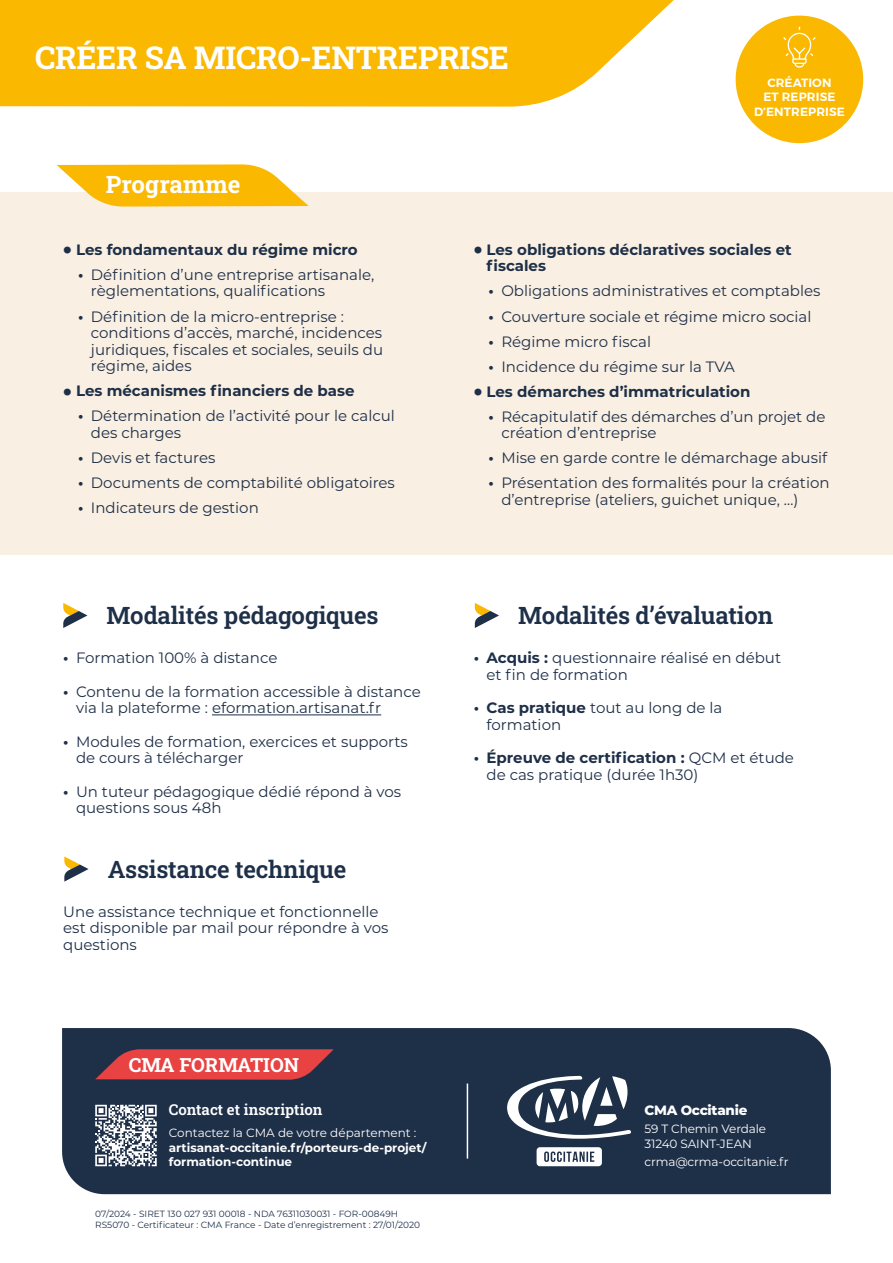
<style>
.page{position:relative;width:893px;height:1263px;background:#fff}
.page>*{position:absolute;margin:0;border:0;box-sizing:border-box;transform-origin:0 0}
.t1{font:31.5px "Roboto Slab";letter-spacing:-.01em;color:#fff}
.t2{font:24px "Roboto Slab";letter-spacing:-.01em;color:#1e2f48}
.t3{font:24px "Roboto Slab";color:#fff}
.t4{font:19.5px "Roboto Slab";color:#fff}
.t5{font:15px/16.5px "Montserrat";color:#1e2f48}
.t6{font:700 15px/16.5px "Montserrat";color:#1e2f48}
.t7{font:15px "Roboto Slab";color:#fff}
.t8{font:800 13.5px "Montserrat";letter-spacing:-.02em;color:#fff}
.t9{font:12px/15px "Montserrat";letter-spacing:-.01em;color:#fff}
.t10{font:700 12px/14.4px "Montserrat";color:#fff}
.t11{font:600 12px/14.4px "Montserrat";letter-spacing:.01em;color:#fff;text-align:center}
.t12{font:9px/10.8px "Montserrat";color:#1e2f48}
.s1{font-weight:900;font-size:21px}
.s2{font-weight:700}
</style>
<div class="page">
<div style="left:62px;top:1028px;width:769px;height:166px;background:#1e2f48"></div>
<svg style="left:0;top:0;width:674px;height:107px;background:#fbbe17"></svg>
<hr style="left:467px;top:1083px;width:1px;height:75px;background:#fff">
<svg style="left:537px;top:1147px;width:65px;height:19px"></svg>
<svg style="left:507px;top:1076px;width:124px;height:63px"></svg>
<svg style="left:95px;top:1105px;width:62px;height:61px"></svg>
<svg style="left:95px;top:1049px;width:239px;height:31px;background:#c73e42"></svg>
<div style="left:736px;top:16px;width:127px;height:127px;background:#fbb800;border-radius:50%"></div>
<svg style="left:783px;top:27px;width:33px;height:41px"></svg>
<div style="left:0;top:192px;width:893px;height:363px;background:#f9efe2"></div>
<svg style="left:57px;top:164px;width:252px;height:43px"></svg>
<svg style="left:63px;top:603px;width:24px;height:25px"></svg>
<hr style="left:212px;top:714px;width:169px;height:1px;background:#1e2f48">
<svg style="left:475px;top:603px;width:24px;height:25px"></svg>
<svg style="left:64px;top:856px;width:25px;height:26px"></svg>
<h1 class="t1" style="left:35px;top:36px;width:475px">CRÉER SA MICRO-ENTREPRISE</h1>
<h2 class="t3" style="left:106px;top:168px;width:136px">Programme</h2>
<p class="t11" style="left:754px;top:75px;width:92px">CRÉATION<br>ET REPRISE<br>D’ENTREPRISE</p>
<p class="t6" style="left:63px;top:241px;width:296px"><span class="s1">•</span> Les fondamentaux du régime micro</p>
<p class="t5" style="left:91px;top:266px;width:285px;text-indent:-13px"><span class="s2">•</span> Définition d’une entreprise artisanale, règlementations, qualifications</p>
<p class="t5" style="left:91px;top:307px;width:294px;text-indent:-13px"><span class="s2">•</span> Définition de la micro-entreprise : conditions d’accès, marché, incidences juridiques, fiscales et sociales, seuils du régime, aides</p>
<p class="t6" style="left:63px;top:382px;width:293px"><span class="s1">•</span> Les mécanismes financiers de base</p>
<p class="t5" style="left:91px;top:407px;width:306px;text-indent:-13px"><span class="s2">•</span> Détermination de l’activité pour le calcul des charges</p>
<p class="t5" style="left:78px;top:448px;width:139px"><span class="s2">•</span> Devis et factures</p>
<p class="t5" style="left:78px;top:473px;width:318px"><span class="s2">•</span> Documents de comptabilité obligatoires</p>
<p class="t5" style="left:78px;top:498px;width:182px"><span class="s2">•</span> Indicateurs de gestion</p>
<h2 class="t2" style="left:107px;top:599px;width:274px">Modalités pédagogiques</h2>
<p class="t5" style="left:63px;top:649px;width:216px"><span class="s2">•</span> Formation 100% à distance</p>
<p class="t5" style="left:76px;top:683px;width:346px;text-indent:-13px"><span class="s2">•</span> Contenu de la formation accessible à distance via la plateforme : eformation.artisanat.fr</p>
<p class="t5" style="left:76px;top:733px;width:333px;text-indent:-13px"><span class="s2">•</span> Modules de formation, exercices et supports de cours à télécharger</p>
<p class="t5" style="left:76px;top:783px;width:327px;text-indent:-13px"><span class="s2">•</span> Un tuteur pédagogique dédié répond à vos questions sous 48h</p>
<h2 class="t2" style="left:108px;top:853px;width:240px">Assistance technique</h2>
<p class="t5" style="left:63px;top:903px;width:327px">Une assistance technique et fonctionnelle est disponible par mail pour répondre à vos questions</p>
<h3 class="t4" style="left:129px;top:1051px;width:172px">CMA FORMATION</h3>
<p class="t7" style="left:169px;top:1099px;width:155px">Contact et inscription</p>
<p class="t9" style="left:169px;top:1125px;width:249px">Contactez la CMA de votre département :</p>
<p class="t10" style="left:169px;top:1140px;width:259px">artisanat-occitanie.fr/porteurs-de-projet/ formation-continue</p>
<p class="t12" style="left:95px;top:1208px;width:326px">07/2024 - SIRET 130 027 931 00018 - NDA 76311030031 - FOR-00849H<br>RS5070 - Certificateur : CMA France - Date d’enregistrement : 27/01/2020</p>
<p class="t6" style="left:486px;top:241px;width:307px;text-indent:-13px"><span class="s1">•</span> Les obligations déclaratives sociales et fiscales</p>
<p class="t5" style="left:489px;top:282px;width:333px"><span class="s2">•</span> Obligations administratives et comptables</p>
<p class="t5" style="left:489px;top:307px;width:324px"><span class="s2">•</span> Couverture sociale et régime micro social</p>
<p class="t5" style="left:489px;top:332px;width:164px"><span class="s2">•</span> Régime micro fiscal</p>
<p class="t5" style="left:489px;top:357px;width:248px"><span class="s2">•</span> Incidence du régime sur la TVA</p>
<p class="t6" style="left:474px;top:382px;width:278px"><span class="s1">•</span> Les démarches d’immatriculation</p>
<p class="t5" style="left:501px;top:407px;width:326px;text-indent:-13px"><span class="s2">•</span> Récapitulatif des démarches d’un projet de création d’entreprise</p>
<p class="t5" style="left:489px;top:449px;width:340px"><span class="s2">•</span> Mise en garde contre le démarchage abusif</p>
<p class="t5" style="left:501px;top:474px;width:330px;text-indent:-13px"><span class="s2">•</span> Présentation des formalités pour la création d’entreprise (ateliers, guichet unique, …)</p>
<h2 class="t2" style="left:518px;top:599px;width:256px">Modalités d’évaluation</h2>
<p class="t5" style="left:486px;top:649px;width:296px;text-indent:-13px"><span class="s2">• Acquis :</span> questionnaire réalisé en début et fin de formation</p>
<p class="t5" style="left:486px;top:699px;width:237px;text-indent:-13px"><span class="s2">• Cas pratique</span> tout au long de la formation</p>
<p class="t5" style="left:486px;top:749px;width:309px;text-indent:-13px"><span class="s2">• Épreuve de certification :</span> QCM et étude de cas pratique (durée 1h30)</p>
<p class="t8" style="left:644px;top:1100px;width:104px">CMA Occitanie</p>
<p class="t9" style="left:644px;top:1121px;width:123px">59 T Chemin Verdale<br>31240 SAINT-JEAN</p>
<p class="t9" style="left:644px;top:1154px;width:146px">crma@crma-occitanie.fr</p>
</div>
